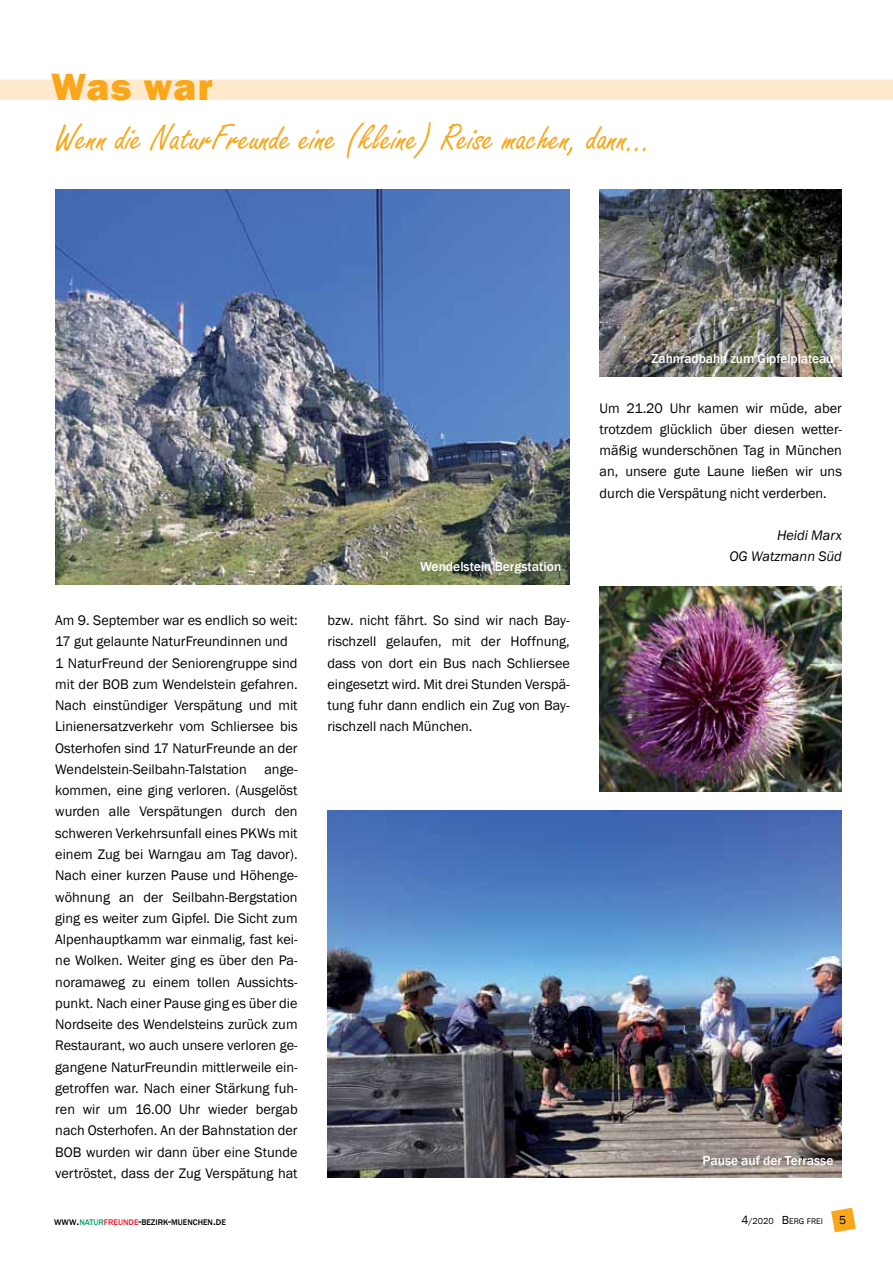
<style>
.page{position:relative;width:893px;height:1263px;background:#fff}
.page>*{position:absolute;margin:0;border:0;box-sizing:border-box;transform-origin:0 0}
.t1{font:39px "Freestyle Script";color:#faa61a}
.t2{font:800 39px "Franklin Gothic";letter-spacing:.03em;color:#faa61a}
.t3{font:14.25px/21.3px "Franklin Gothic";color:#000;text-align:justify}
.t4{font:italic 14.25px/21.3px "Franklin Gothic";color:#000;text-align:right}
.t5{font:500 13.5px "Franklin Gothic";color:#fff}
.t6{font:12px "Franklin Gothic";color:#000}
.t7{font:500 8.4px "Franklin Gothic";color:#000}
.t8{font:8.4px "Franklin Gothic";color:#000}
.s1{font-size:12px}
.s2{color:#00a65d}
.s3{color:#ed1b2f}
.s4{font-size:9px}
</style>
<div class="page">
<svg style="left:831px;top:1208px;width:25px;height:24px"></svg>
<div style="left:0;top:80px;width:893px;height:20px;background:#ffeacd"></div>
<img style="left:55px;top:189px;width:515px;height:395px">
<img style="left:328px;top:810px;width:514px;height:368px">
<img style="left:600px;top:189px;width:242px;height:187px">
<img style="left:600px;top:587px;width:242px;height:204px">
<h1 class="t2" style="left:51px;top:61px;width:163px">Was war</h1>
<h1 class="t1" style="left:55px;top:117px;width:599px">Wenn die NaturFreunde eine (kleine) Reise machen, dann...</h1>
<p class="t5" style="left:420px;top:558px;width:143px">Wendelstein Bergstation</p>
<p class="t3" style="left:55px;top:610px;width:244px;text-align:left">Am 9. September war es endlich so weit:<br>17 gut gelaunte NaturFreundinnen und 1 NaturFreund der Seniorengruppe sind mit der BOB zum Wendelstein gefahren.<br>Nach einstündiger Verspätung und mit Linienersatzverkehr vom Schliersee bis Osterhofen sind 17 NaturFreunde an der Wendelstein-Seilbahn-Talstation ange&shy;kommen, eine ging verloren. (Ausgelöst wurden alle Verspätungen durch den schweren Verkehrsunfall eines PKWs mit einem Zug bei Warngau am Tag davor).<br>Nach einer kurzen Pause und Höhenge&shy;wöhnung an der Seilbahn-Bergstation ging es weiter zum Gipfel. Die Sicht zum Alpenhauptkamm war einmalig, fast kei&shy;ne Wolken. Weiter ging es über den Pa&shy;noramaweg zu einem tollen Aussichts&shy;punkt. Nach einer Pause ging es über die Nordseite des Wendelsteins zurück zum Restaurant, wo auch unsere verloren ge&shy;gangene NaturFreundin mittlerweile ein&shy;getroffen war. Nach einer Stärkung fuh&shy;ren wir um 16.00 Uhr wieder bergab nach Osterhofen. An der Bahnstation der BOB wurden wir dann über eine Stunde vertröstet, dass der Zug Verspätung hat</p>
<p class="t3" style="left:327px;top:610px;width:244px">bzw. nicht fährt. So sind wir nach Bay&shy;rischzell gelaufen, mit der Hoffnung, dass von dort ein Bus nach Schliersee eingesetzt wird. Mit drei Stunden Verspä&shy;tung fuhr dann endlich ein Zug von Bay&shy;rischzell nach München.</p>
<p class="t5" style="left:652px;top:350px;width:183px">Zahnradbahn zum Gipfelplateau</p>
<p class="t3" style="left:600px;top:397px;width:244px">Um 21.20 Uhr kamen wir müde, aber trotzdem glücklich über diesen wetter&shy;mäßig wunderschönen Tag in München an, unsere gute Laune ließen wir uns durch die Verspätung nicht verderben.</p>
<p class="t4" style="left:729px;top:525px;width:114px">Heidi Marx<br>OG Watzmann Süd</p>
<p class="t5" style="left:702px;top:1152px;width:133px">Pause auf der Terrasse</p>
<p class="t7" style="left:54px;top:1216px;width:173px">WWW<span class="s1">.</span><span class="s2">NATUR</span><span class="s3">FREUNDE</span><span class="s1">-</span>BEZIRK<span class="s1">-</span>MUENCHEN<span class="s1">.</span>DE</p>
<p class="t8" style="left:741px;top:1216px;width:83px"><span class="s1">4</span><span class="s4">/2020</span> <span class="s1">B</span>ERG FREI</p>
<p class="t6" style="left:839px;top:1212px;width:9px">5</p>
</div>
